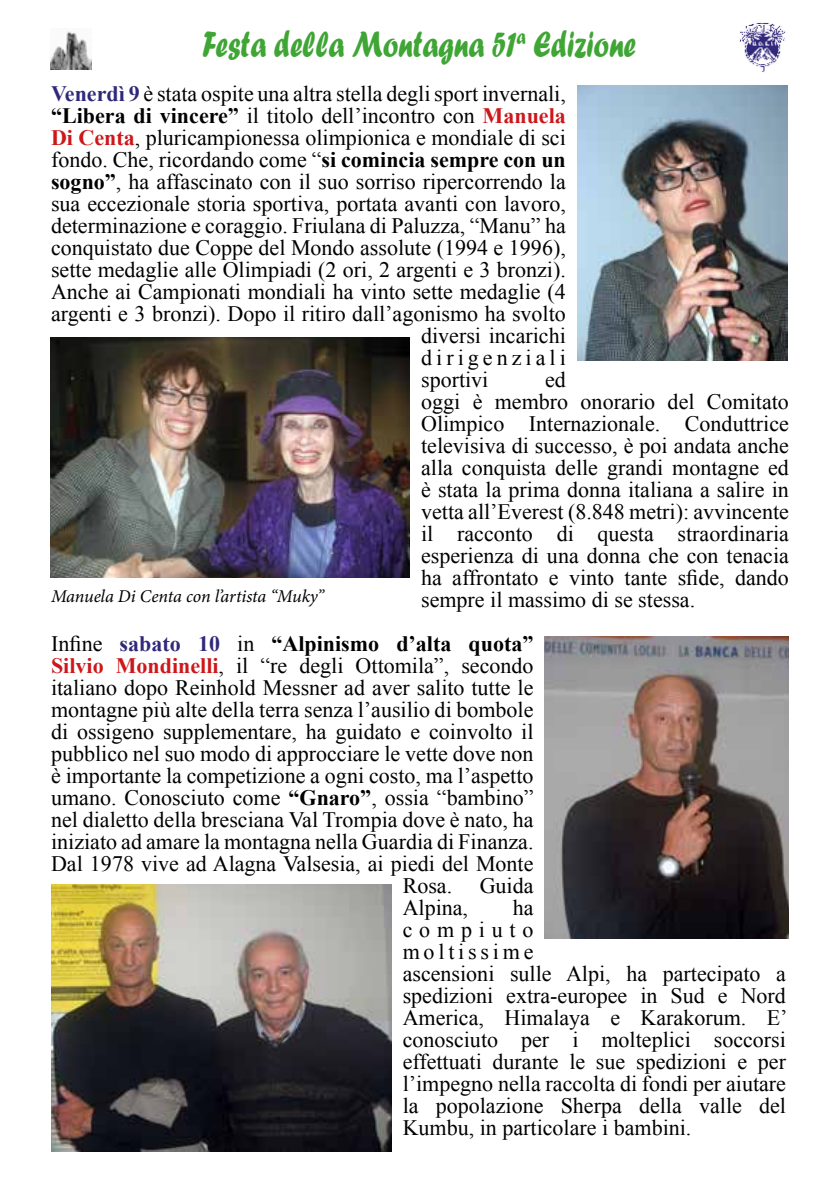
<style>
.page{position:relative;width:840px;height:1191px;background:#fff}
.page>*{position:absolute;margin:0;border:0;box-sizing:border-box;transform-origin:0 0}
.t1{font:38px "Forte";color:#3fa535;scale:.75 1}
.t2{font:22px/22px "Times New Roman";color:#000}
.t3{font:700 22px "Times New Roman";color:#000}
.t4{font:22px "Times New Roman";letter-spacing:.185em;color:#000}
.t5{font:italic 18px "Minion Pro";letter-spacing:-.01em;color:#000}
.s1{font-weight:700;color:#30287b}
.s2{font-weight:700}
.s3{font-weight:700;color:#cd171a}
.s4{font-weight:400}
.s5{color:#30287b}
</style>
<div class="page">
<img style="left:51px;top:31px;width:40px;height:38px">
<img style="left:739px;top:23px;width:47px;height:49px">
<img style="left:577px;top:86px;width:210px;height:274px">
<img style="left:544px;top:636px;width:244px;height:302px">
<img style="left:51px;top:338px;width:358px;height:240px">
<img style="left:51px;top:884px;width:340px;height:267px">
<h1 class="t1" style="left:202px;top:22px;width:579px">Festa della Montagna 51<sup>a</sup> Edizione</h1>
<p class="t2" style="left:51px;top:82px;width:516px"><span class="s1">Venerdì 9</span> è stata ospite una altra stella degli sport invernali,</p>
<p class="t2" style="left:51px;top:104px;width:516px"><span class="s2">“Libera di vincere”</span> il titolo dell’incontro con <span class="s3">Manuela</span></p>
<p class="t2" style="left:51px;top:126px;width:516px"><span class="s3">Di Centa</span>, pluricampionessa olimpionica e mondiale di sci</p>
<p class="t2" style="left:51px;top:148px;width:516px">fondo. Che, ricordando come “<span class="s2">si comincia sempre con un</span></p>
<p class="t2" style="left:51px;top:170px;width:516px"><span class="s2">sogno”</span>, ha affascinato con il suo sorriso ripercorrendo la</p>
<p class="t2" style="left:51px;top:192px;width:516px">sua eccezionale storia sportiva, portata avanti con lavoro,</p>
<p class="t2" style="left:51px;top:214px;width:516px">determinazione e coraggio. Friulana di Paluzza, “Manu” ha</p>
<p class="t2" style="left:51px;top:236px;width:516px">conquistato due Coppe del Mondo assolute (1994 e 1996),</p>
<p class="t2" style="left:51px;top:258px;width:516px">sette medaglie alle Olimpiadi (2 ori, 2 argenti e 3 bronzi).</p>
<p class="t2" style="left:51px;top:280px;width:516px">Anche ai Campionati mondiali ha vinto sette medaglie (4</p>
<p class="t2" style="left:51px;top:302px;width:516px">argenti e 3 bronzi). Dopo il ritiro dall’agonismo ha svolto</p>
<p class="t2" style="left:421px;top:324px;width:146px">diversi incarichi</p>
<p class="t4" style="left:421px;top:343px;width:146px">dirigenziali</p>
<p class="t2" style="left:421px;top:368px;width:69px">sportivi</p>
<p class="t2" style="left:421px;top:368px;width:369px;text-indent:124px">ed<br>oggi è membro onorario del Comitato Olimpico Internazionale. Conduttrice televisiva di successo, è poi andata anche alla conquista delle grandi montagne ed è stata la prima donna italiana a salire in vetta all’Everest (8.848 metri): avvincente il racconto di questa straordinaria esperienza di una donna che con tenacia ha affrontato e vinto tante sfide, dando sempre il massimo di se stessa.</p>
<p class="t3" style="left:51px;top:628px;width:483px"><span class="s4">Infine</span> <span class="s5">sabato 10</span> <span class="s4">in</span> “Alpinismo d’alta quota”</p>
<p class="t2" style="left:51px;top:654px;width:483px"><span class="s3">Silvio Mondinelli</span>, il “re degli Ottomila”, secondo</p>
<p class="t2" style="left:51px;top:676px;width:483px">italiano dopo Reinhold Messner ad aver salito tutte le</p>
<p class="t2" style="left:51px;top:698px;width:483px">montagne più alte della terra senza l’ausilio di bombole</p>
<p class="t2" style="left:51px;top:720px;width:483px">di ossigeno supplementare, ha guidato e coinvolto il</p>
<p class="t2" style="left:51px;top:742px;width:483px">pubblico nel suo modo di approcciare le vette dove non</p>
<p class="t2" style="left:51px;top:764px;width:483px">è importante la competizione a ogni costo, ma l’aspetto</p>
<p class="t2" style="left:51px;top:786px;width:483px">umano. Conosciuto come <span class="s2">“Gnaro”</span>, ossia “bambino”</p>
<p class="t2" style="left:51px;top:808px;width:483px">nel dialetto della bresciana Val Trompia dove è nato, ha</p>
<p class="t2" style="left:51px;top:830px;width:483px">iniziato ad amare la montagna nella Guardia di Finanza.</p>
<p class="t2" style="left:51px;top:852px;width:483px">Dal 1978 vive ad Alagna Valsesia, ai piedi del Monte</p>
<p class="t2" style="left:402px;top:874px;width:132px">Rosa. Guida</p>
<p class="t2" style="left:402px;top:896px;width:67px">Alpina,</p>
<p class="t5" style="left:51px;top:584px;width:274px">Manuela Di Centa con l’artista “Muky”</p>
<p class="t2" style="left:402px;top:896px;width:386px;text-indent:110px">ha<br>compiuto<br>moltissime<br>ascensioni sulle Alpi, ha partecipato a spedizioni extra-europee in Sud e Nord<br>America, Himalaya e Karakorum. E’ conosciuto per i molteplici soccorsi effettuati durante le sue spedizioni e per l’impegno nella raccolta di fondi per aiutare la popolazione Sherpa della valle del<br>Kumbu, in particolare i bambini.</p>
</div>
